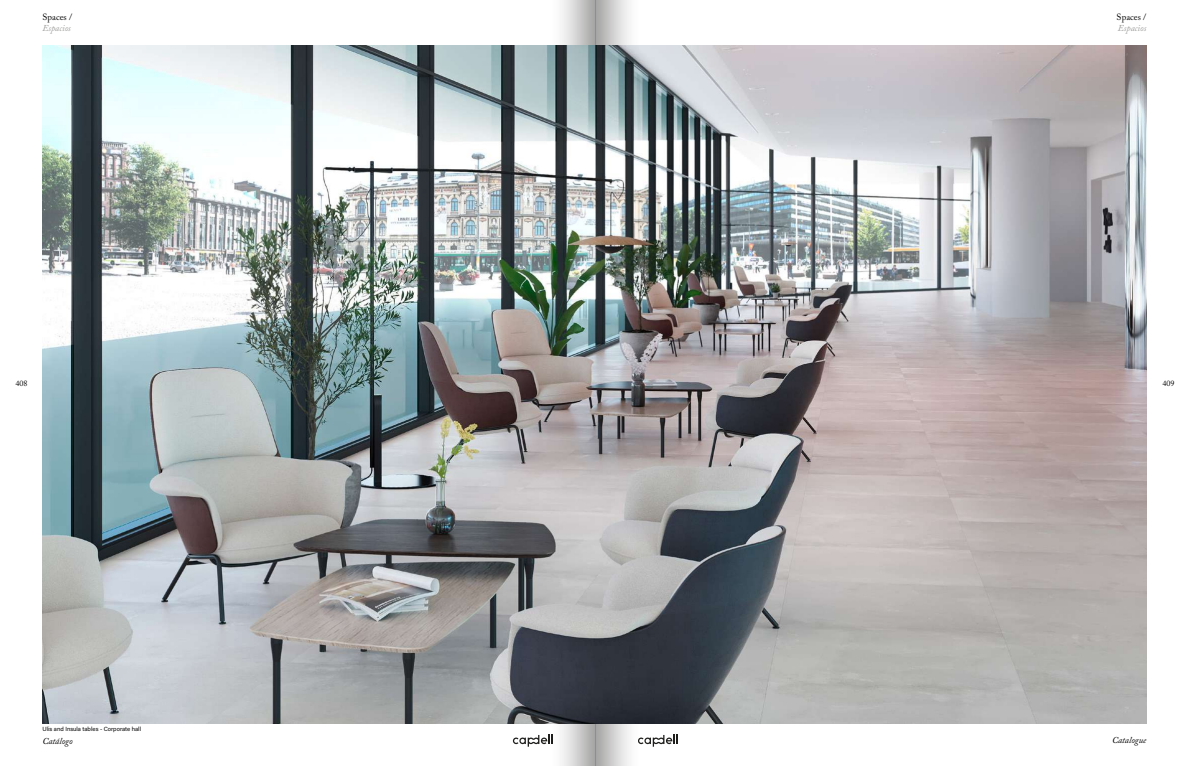
<style>
.page{position:relative;width:1191px;height:766px;background:#fff}
.page>*{position:absolute;margin:0;border:0;box-sizing:border-box;transform-origin:0 0}
.t1{font:italic 9px "Adobe Caslon Pro";color:#000}
.t2{font:italic 9px "Adobe Caslon Pro";color:#9d9d9c}
.t3{font:9px "Adobe Caslon Pro";color:#000}
.t4{font:8px "Adobe Caslon Pro";color:#000}
.t5{font:6px "Acumin Variable Concept";color:#000}
</style>
<div class="page">
<img style="left:553px;top:0;width:85px;height:765px">
<img style="left:43px;top:45px;width:1103px;height:678px">
<svg style="left:513px;top:734px;width:40px;height:12px"></svg>
<svg style="left:638px;top:734px;width:40px;height:12px"></svg>
<h1 class="t3" style="left:43px;top:12px;width:31px">Spaces /</h1>
<h1 class="t2" style="left:43px;top:23px;width:30px">Espacios</h1>
<h1 class="t3" style="left:1116px;top:12px;width:31px">Spaces /</h1>
<h1 class="t2" style="left:1117px;top:23px;width:30px">Espacios</h1>
<h2 class="t4" style="left:16px;top:378px;width:13px">408</h2>
<h2 class="t4" style="left:1162px;top:378px;width:13px">409</h2>
<p class="t5" style="left:43px;top:725px;width:100px">Ulis and Insula tables - Corporate hall</p>
<h1 class="t1" style="left:43px;top:735px;width:32px">Catálogo</h1>
<h1 class="t1" style="left:1112px;top:734px;width:36px">Catalogue</h1>
</div>
